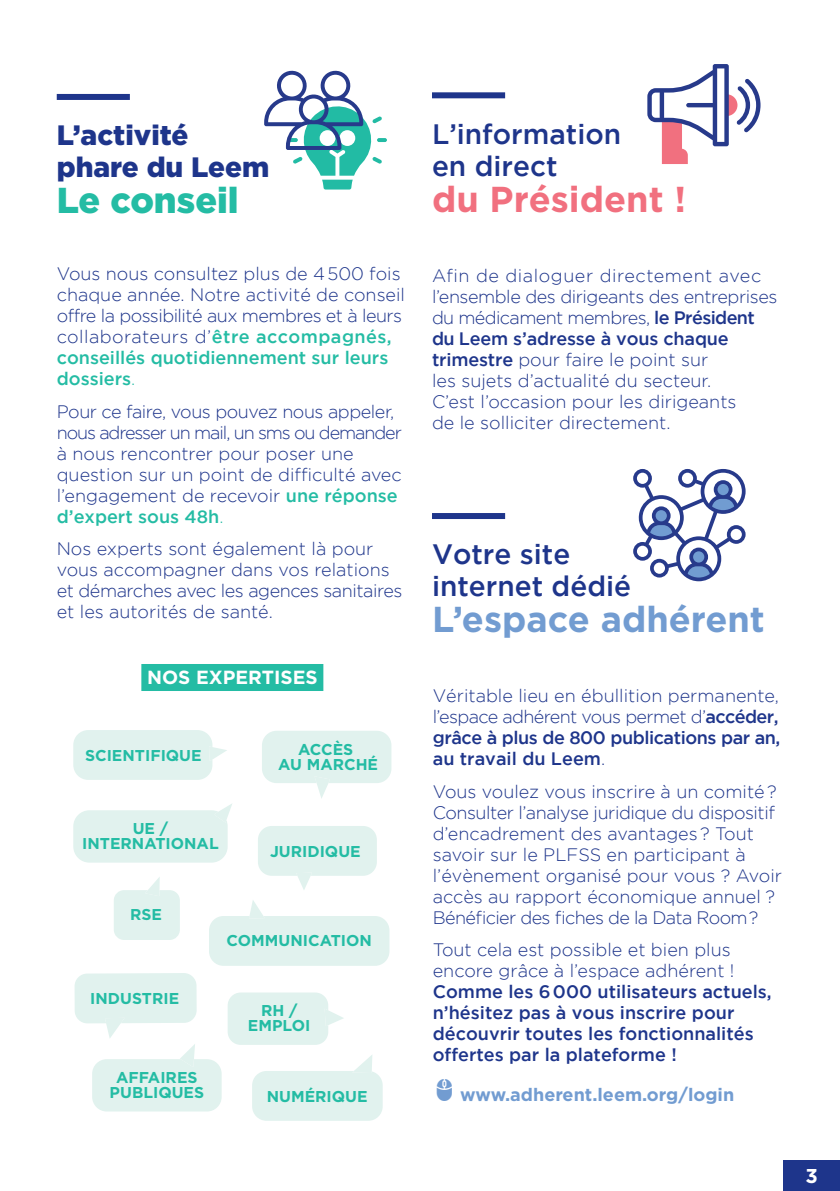
<style>
.page{position:relative;width:840px;height:1191px;background:#fff}
.page>*{position:absolute;margin:0;border:0;box-sizing:border-box;transform-origin:0 0}
.t1{font:700 36px "Gotham";color:#729cd1}
.t2{font:700 36px "Gotham";color:#f1707f}
.t3{font:900 36px "Gotham";color:#24bca4}
.t4{font:500 28px/32px "Gotham";color:#1e358b}
.t5{font:900 28px/32px "Gotham";color:#1e358b}
.t6{font:700 20px "Gotham";color:#fff}
.t7{font:700 19px "Gotham";color:#fff}
.t8{font:300 18px/21px "Gotham";color:#1e358b}
.t9{font:300 18px/21px "Gotham";letter-spacing:-.02em;color:#1e358b}
.t10{font:500 18px/21px "Gotham";color:#1e358b}
.t11{font:700 18px "Gotham";color:#729cd1}
.t12{font:700 15.6px/14.8px "Gotham";color:#24bca4;text-align:center}
.s1{font-weight:500;color:#24bca4}
.s2{color:#24bca4}
.s3{font-weight:500}
</style>
<div class="page">
<div style="left:782px;top:1160px;width:57px;height:31px;background:#1e358b"></div>
<div style="left:57px;top:94px;width:73px;height:6px;background:#1e358b"></div>
<div style="left:432px;top:513px;width:73px;height:6px;background:#1e358b"></div>
<div style="left:432px;top:92px;width:73px;height:6px;background:#1e358b"></div>
<svg style="left:252px;top:1055px;width:130px;height:65px"></svg>
<svg style="left:73px;top:730px;width:154px;height:50px;background:#e4f3ef"></svg>
<svg style="left:258px;top:826px;width:118px;height:64px"></svg>
<svg style="left:73px;top:804px;width:159px;height:58px;background:#e5f3f0"></svg>
<svg style="left:114px;top:877px;width:66px;height:63px"></svg>
<svg style="left:227px;top:992px;width:117px;height:52px"></svg>
<svg style="left:262px;top:731px;width:129px;height:67px"></svg>
<svg style="left:209px;top:900px;width:180px;height:65px"></svg>
<svg style="left:74px;top:973px;width:147px;height:138px"></svg>
<svg style="left:647px;top:64px;width:113px;height:100px"></svg>
<svg style="left:377px;top:138px;width:10px;height:4px"></svg>
<svg style="left:264px;top:70px;width:118px;height:119px"></svg>
<svg style="left:633px;top:469px;width:112px;height:112px"></svg>
<div style="left:141px;top:664px;width:182px;height:27px;background:#24bca4"></div>
<h2 class="t5" style="left:57px;top:119px;width:214px">L’activité phare du Leem</h2>
<h1 class="t3" style="left:57px;top:176px;width:183px">Le conseil</h1>
<p class="t8" style="left:57px;top:263px;width:349px">Vous nous consultez plus de 4 500 fois chaque année. Notre activité de conseil offre la possibilité aux membres et à leurs collaborateurs d’<span class="s1">être accompagnés, conseillés quotidiennement sur leurs dossiers</span><span class="s2">.</span></p>
<p class="t9" style="left:57px;top:400px;width:346px">Pour ce faire, vous pouvez nous appeler, nous adresser un mail, un sms ou demander à nous rencontrer pour poser une question sur un point de difficulté avec l’engagement de recevoir <span class="s1">une réponse d’expert sous 48h</span><span class="s2">.</span></p>
<p class="t8" style="left:57px;top:538px;width:347px">Nos experts sont également là pour vous accompagner dans vos relations et démarches avec les agences sanitaires et les autorités de santé.</p>
<p class="t7" style="left:147px;top:666px;width:172px">NOS EXPERTISES</p>
<p class="t12" style="left:85px;top:747px;width:118px">SCIENTIFIQUE</p>
<p class="t12" style="left:82px;top:820px;width:138px">UE /<br>INTERNATIONAL</p>
<p class="t12" style="left:278px;top:741px;width:101px">ACCÈS<br>AU MARCHÉ</p>
<p class="t12" style="left:270px;top:843px;width:92px">JURIDIQUE</p>
<p class="t12" style="left:130px;top:906px;width:33px">RSE</p>
<p class="t12" style="left:90px;top:991px;width:91px">INDUSTRIE</p>
<p class="t12" style="left:110px;top:1070px;width:96px">AFFAIRES<br>PUBLIQUES</p>
<p class="t12" style="left:226px;top:932px;width:147px">COMMUNICATION</p>
<p class="t12" style="left:248px;top:1003px;width:64px">RH /<br>EMPLOI</p>
<p class="t12" style="left:266px;top:1088px;width:102px">NUMÉRIQUE</p>
<h2 class="t4" style="left:432px;top:117px;width:190px">L’information en direct</h2>
<h1 class="t2" style="left:432px;top:178px;width:255px">du Président !</h1>
<p class="t8" style="left:432px;top:265px;width:347px">Afin de dialoguer directement avec l’ensemble des dirigeants des entreprises du médicament membres, <span class="s3">le Président du Leem s’adresse à vous chaque trimestre</span> pour faire le point sur<br>les sujets d’actualité du secteur.<br>C’est l’occasion pour les dirigeants<br>de le solliciter directement.</p>
<h2 class="t4" style="left:432px;top:538px;width:200px">Votre site internet dédié</h2>
<h1 class="t1" style="left:432px;top:599px;width:334px">L’espace adhérent</h1>
<p class="t8" style="left:432px;top:685px;width:349px;text-align:justify">Véritable lieu en ébullition permanente, l’espace adhérent vous permet d’<span class="s3">accéder, grâce à plus de 800 publications par an, au travail du Leem</span>.</p>
<p class="t8" style="left:432px;top:780px;width:350px">Vous voulez vous inscrire à un comité ?<br>Consulter l’analyse juridique du dispositif d’encadrement des avantages ? Tout savoir sur le PLFSS en participant à l’évènement organisé pour vous ? Avoir accès au rapport économique annuel ?<br>Bénéficier des fiches de la Data Room ?</p>
<p class="t8" style="left:432px;top:939px;width:303px">Tout cela est possible et bien plus encore grâce à l’espace adhérent !</p>
<p class="t10" style="left:432px;top:981px;width:340px">Comme les 6 000 utilisateurs actuels, n’hésitez pas à vous inscrire pour découvrir toutes les fonctionnalités offertes par la plateforme !</p>
<p class="t11" style="left:460px;top:1084px;width:275px">www.adherent.leem.org/login</p>
<p class="t6" style="left:804px;top:1164px;width:14px">3</p>
</div>
